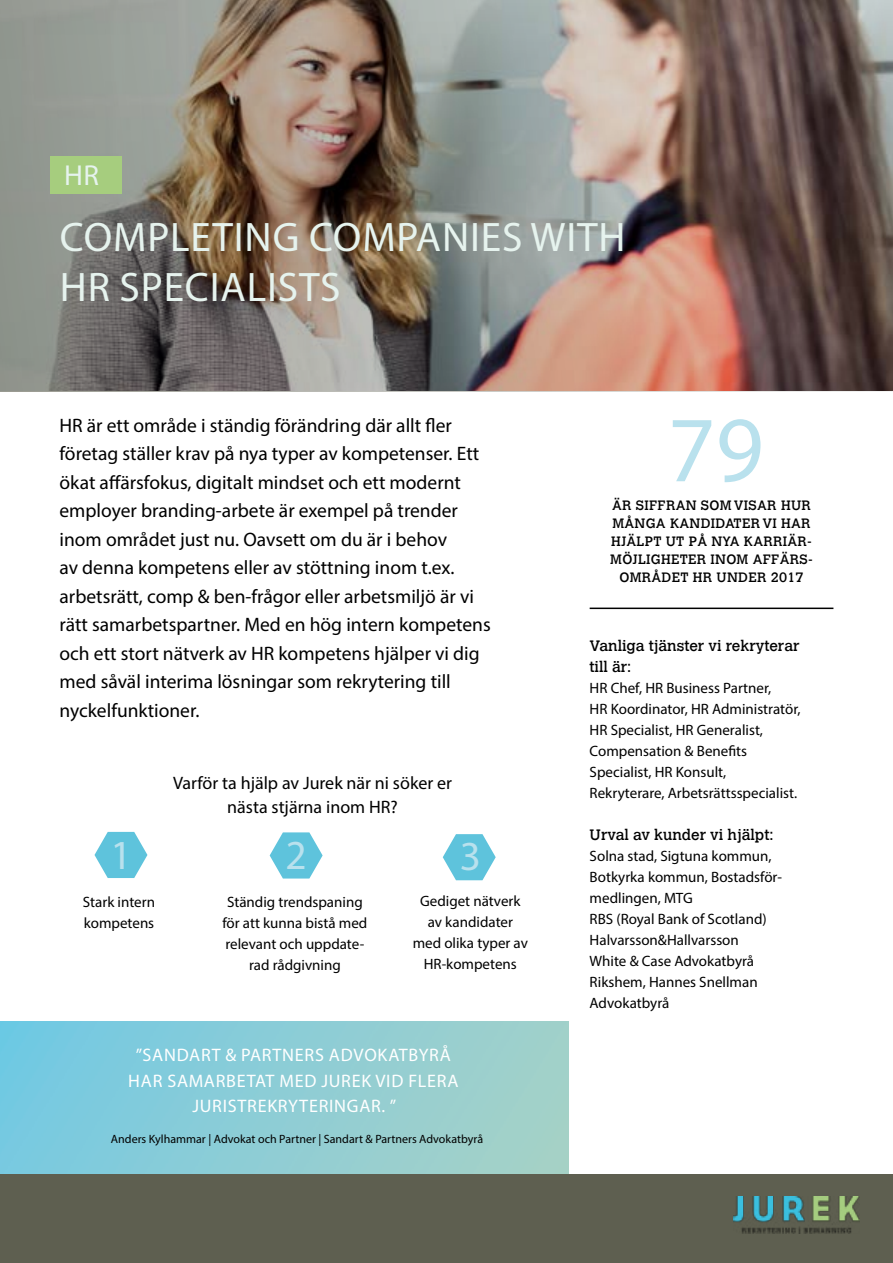
<style>
.page{position:relative;width:893px;height:1263px;background:#fff}
.page>*{position:absolute;margin:0;border:0;box-sizing:border-box;transform-origin:0 0}
.t1{font:93.9px "Myriad Pro";color:#b9e1ed}
.t2{font:41.4px/49.7px "Myriad Pro";letter-spacing:.02em;color:#e6f3ee}
.t3{font:41.4px "Myriad Pro";color:#b9e1ed}
.t4{font:28.95px "Myriad Pro";color:#e6f3ee}
.t5{font:19.5px/28.5px "Myriad Pro";color:#000}
.t6{font:18.15px/25.7px "Myriad Pro";letter-spacing:.04em;color:#fff;text-align:center}
.t7{font:18px/24px "Myriad Pro";color:#000;text-align:center}
.t8{font:15px/21px "Myriad Pro";color:#000}
.t9{font:15px/21px "Calvert";color:#000}
.t10{font:13.5px/18px "Calvert";letter-spacing:.02em;color:#000;text-align:center}
.t11{font:12px "Myriad Pro";color:#000}
</style>
<div class="page">
<img style="left:0;top:1022px;width:568px;height:153px">
<div style="left:0;top:1175px;width:893px;height:88px;background:#5e5f50"></div>
<img style="left:733px;top:1197px;width:127px;height:36px">
<img style="left:0;top:0;width:893px;height:392px">
<div style="left:50px;top:156px;width:72px;height:38px;background:#a6cd7e"></div>
<svg style="left:94px;top:832px;width:53px;height:46px"></svg>
<svg style="left:270px;top:832px;width:53px;height:46px"></svg>
<svg style="left:443px;top:834px;width:53px;height:46px"></svg>
<hr style="left:590px;top:608px;width:243px;height:1px;background:#000">
<h3 class="t4" style="left:64px;top:158px;width:37px">HR</h3>
<h2 class="t2" style="left:60px;top:212px;width:567px">COMPLETING COMPANIES WITH<br>HR SPECIALISTS</h2>
<p class="t5" style="left:60px;top:411px;width:433px">HR är ett område i ständig förändring där allt fler företag ställer krav på nya typer av kompetenser. Ett ökat affärsfokus, digitalt mindset och ett modernt employer branding-arbete är exempel på trender inom området just nu. Oavsett om du är i behov<br>av denna kompetens eller av stöttning inom t.ex. arbetsrätt, comp &amp; ben-frågor eller arbetsmiljö är vi rätt samarbetspartner. Med en hög intern kompetens och ett stort nätverk av HR kompetens hjälper vi dig med såväl interima lösningar som rekrytering till nyckelfunktioner.</p>
<p class="t7" style="left:173px;top:771px;width:280px">Varför ta hjälp av Jurek när ni söker er nästa stjärna inom HR?</p>
<h2 class="t3" style="left:110px;top:829px;width:23px">1</h2>
<h2 class="t3" style="left:286px;top:830px;width:23px">2</h2>
<h2 class="t3" style="left:460px;top:830px;width:23px">3</h2>
<p class="t8" style="left:83px;top:891px;width:74px">Stark intern kompetens</p>
<p class="t8" style="left:222px;top:891px;width:147px;text-align:center">Ständig trendspaning för att kunna bistå med relevant och uppdate&shy;rad rådgivning</p>
<p class="t8" style="left:413px;top:890px;width:117px;text-align:center">Gediget nätverk av kandidater med olika typer av<br>HR-kompetens</p>
<p class="t6" style="left:128px;top:1042px;width:332px">”SANDART &amp; PARTNERS ADVOKATBYRÅ<br>HAR SAMARBETAT MED JUREK VID FLERA<br>JURISTREKRYTERINGAR. ”</p>
<p class="t11" style="left:111px;top:1132px;width:374px">Anders Kylhammar | Advokat och Partner | Sandart &amp; Partners Advokatbyrå</p>
<h1 class="t1" style="left:667px;top:392px;width:98px">79</h1>
<p class="t10" style="left:610px;top:496px;width:204px">ÄR SIFFRAN SOM VISAR HUR<br>MÅNGA KANDIDATER VI HAR<br>HJÄLPT UT PÅ NYA KARRIÄR-<br>MÖJLIGHETER INOM AFFÄRS-<br>OMRÅDET HR UNDER 2017</p>
<p class="t9" style="left:590px;top:635px;width:211px">Vanliga tjänster vi rekryterar till är:</p>
<p class="t8" style="left:590px;top:677px;width:212px">HR Chef, HR Business Partner,<br>HR Koordinator, HR Administratör,<br>HR Specialist, HR Generalist,<br>Compensation &amp; Benefits<br>Specialist, HR Konsult,<br>Rekryterare, Arbetsrättsspecialist.</p>
<p class="t9" style="left:590px;top:824px;width:185px">Urval av kunder vi hjälpt:</p>
<p class="t8" style="left:590px;top:845px;width:194px">Solna stad, Sigtuna kommun,<br>Botkyrka kommun, Bostadsför&shy;medlingen, MTG<br>RBS (Royal Bank of Scotland)<br>Halvarsson&amp;Hallvarsson<br>White &amp; Case Advokatbyrå<br>Rikshem, Hannes Snellman<br>Advokatbyrå</p>
</div>
